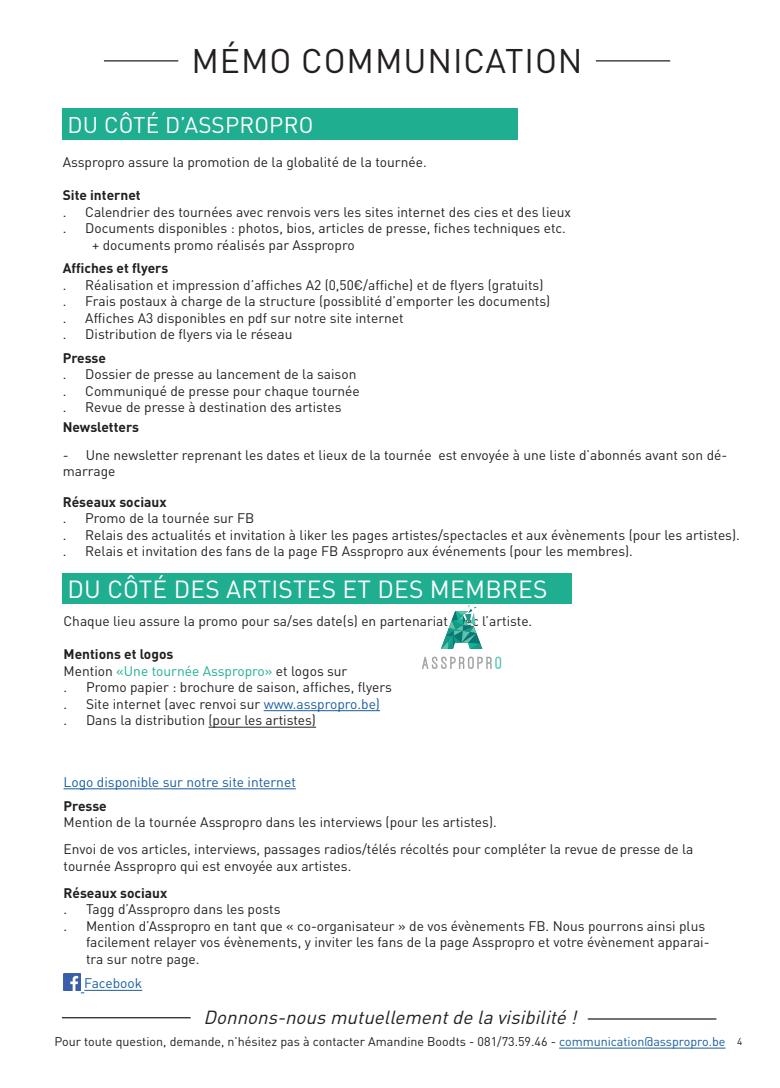
<style>
.page{position:relative;width:780px;height:1088px;background:#fff}
.page>*{position:absolute;margin:0;border:0;box-sizing:border-box;transform-origin:0 0}
.t1{font:33.75px "DIN Pro";color:#231f20}
.t2{font:24.5px "DIN Pro";color:#fff}
.t3{font:22.5px "DIN Pro";letter-spacing:.085em;color:#fff}
.t4{font:italic 18.75px "DIN Pro";color:#231f20}
.t5{font:13.75px/16.5px "DIN Pro";color:#231f20}
.t6{font:700 13.75px "DIN Pro";color:#231f20}
.t7{font:13.75px/16.5px "DIN Pro";color:#1fae90}
.t8{font:13.75px "DIN Pro";color:#175d9e}
.t9{font:12.5px "DIN Pro";color:#231f20}
.t10{font:10px "DIN Pro";color:#231f20}
.s1{font-weight:700;color:#231f20}
.s2{color:#231f20}
.s3{color:#175d9e}
</style>
<div class="page">
<hr style="left:264px;top:710px;width:116px;height:1px;background:#175d9e">
<hr style="left:208px;top:727px;width:108px;height:1px;background:#231f20">
<hr style="left:64px;top:788px;width:232px;height:1px;background:#175d9e">
<hr style="left:84px;top:990px;width:58px;height:1px;background:#175d9e">
<img style="left:64px;top:974px;width:17px;height:17px">
<div style="left:62px;top:108px;width:455px;height:32px;background:#1fae90"></div>
<div style="left:62px;top:573px;width:510px;height:31px;background:#1fae90"></div>
<hr style="left:62px;top:1017px;width:129px;height:1px;background:#231f20">
<hr style="left:587px;top:1018px;width:129px;height:1px;background:#231f20">
<hr style="left:104px;top:60px;width:74px;height:1px;background:#231f20">
<hr style="left:595px;top:60px;width:75px;height:1px;background:#231f20">
<hr style="left:559px;top:1048px;width:166px;height:1px;background:#175d9e">
<svg style="left:422px;top:657px;width:79px;height:12px"></svg>
<svg style="left:441px;top:605px;width:41px;height:44px"></svg>
<h1 class="t1" style="left:191px;top:38px;width:132px">mémo communication</h1>
<h3 class="t3" style="left:68px;top:109px;width:146px">du côté d’Asspropro</h3>
<p class="t5" style="left:63px;top:153px;width:365px">Asspropro assure la promotion de la globalité de la tournée.</p>
<p class="t6" style="left:63px;top:186px;width:79px">Site internet</p>
<p class="t5" style="left:63px;top:203px;width:5px">.</p>
<p class="t5" style="left:85px;top:203px;width:487px">Calendrier des tournées avec renvois vers les sites internet des cies et des lieux</p>
<p class="t5" style="left:63px;top:219px;width:5px">.</p>
<p class="t5" style="left:92px;top:219px;width:475px;text-indent:-7px">Documents disponibles : photos, bios, articles de presse, fiches techniques etc. + documents promo réalisés par Asspropro</p>
<p class="t6" style="left:63px;top:259px;width:107px">Affiches et flyers</p>
<p class="t5" style="left:63px;top:276px;width:5px">.</p>
<p class="t5" style="left:85px;top:276px;width:459px">Réalisation et impression d’affiches A2 (0,50€/affiche) et de flyers (gratuits)</p>
<p class="t5" style="left:63px;top:293px;width:5px">.</p>
<p class="t5" style="left:85px;top:293px;width:466px">Frais postaux à charge de la structure (possiblité d’emporter les documents)</p>
<p class="t5" style="left:63px;top:309px;width:5px">.</p>
<p class="t5" style="left:85px;top:309px;width:320px">Affiches A3 disponibles en pdf sur notre site internet</p>
<p class="t5" style="left:63px;top:326px;width:5px">.</p>
<p class="t5" style="left:85px;top:326px;width:209px">Distribution de flyers via le réseau</p>
<p class="t6" style="left:63px;top:349px;width:45px">Presse</p>
<p class="t5" style="left:63px;top:366px;width:5px">.</p>
<p class="t5" style="left:85px;top:366px;width:273px">Dossier de presse au lancement de la saison</p>
<p class="t5" style="left:63px;top:382px;width:5px">.</p>
<p class="t5" style="left:85px;top:382px;width:276px">Communiqué de presse pour chaque tournée</p>
<p class="t5" style="left:63px;top:399px;width:5px">.</p>
<p class="t5" style="left:85px;top:399px;width:258px">Revue de presse à destination des artistes</p>
<p class="t6" style="left:63px;top:418px;width:78px">Newsletters</p>
<p class="t5" style="left:63px;top:446px;width:666px">- Une newsletter reprenant les dates et lieux de la tournée est envoyée à une liste d’abonnés avant son dé&shy;marrage</p>
<p class="t6" style="left:63px;top:492px;width:105px">Réseaux sociaux</p>
<p class="t5" style="left:63px;top:509px;width:5px">.</p>
<p class="t5" style="left:85px;top:509px;width:170px">Promo de la tournée sur FB</p>
<p class="t5" style="left:63px;top:526px;width:5px">.</p>
<p class="t5" style="left:85px;top:526px;width:656px">Relais des actualités et invitation à liker les pages artistes/spectacles et aux évènements (pour les artistes).</p>
<p class="t5" style="left:63px;top:542px;width:5px">.</p>
<p class="t5" style="left:85px;top:542px;width:549px">Relais et invitation des fans de la page FB Asspropro aux événements (pour les membres).</p>
<h2 class="t2" style="left:68px;top:572px;width:122px">du côté des</h2>
<h2 class="t2" style="left:226px;top:572px;width:15px">artistes</h2>
<h2 class="t2" style="left:342px;top:572px;width:50px">et des</h2>
<h2 class="t2" style="left:430px;top:572px;width:18px">membres</h2>
<p class="t5" style="left:64px;top:612px;width:470px">Chaque lieu assure la promo pour sa/ses date(s) en partenariat avec l’artiste.</p>
<p class="t7" style="left:64px;top:645px;width:285px"><span class="s1">Mentions et logos<br></span><span class="s2">Mention</span> «Une tournée Asspropro» <span class="s2">et logos sur .</span></p>
<p class="t5" style="left:86px;top:678px;width:307px">Promo papier : brochure de saison, affiches, flyers</p>
<p class="t5" style="left:64px;top:695px;width:5px">.</p>
<p class="t5" style="left:86px;top:695px;width:295px">Site internet (avec renvoi sur <span class="s3">www.asspropro.be)</span></p>
<p class="t5" style="left:64px;top:711px;width:5px">.</p>
<p class="t5" style="left:86px;top:711px;width:231px">Dans la distribution (pour les artistes)</p>
<p class="t8" style="left:64px;top:773px;width:234px">Logo disponible sur notre site internet</p>
<p class="t6" style="left:64px;top:796px;width:45px">Presse</p>
<p class="t5" style="left:64px;top:808px;width:631px;line-height:27.1px">Mention de la tournée Asspropro dans les interviews (pour les artistes).<br>Envoi de vos articles, interviews, passages radios/télés récoltés pour compléter la revue de presse de la</p>
<p class="t5" style="left:64px;top:857px;width:289px">tournée Asspropro qui est envoyée aux artistes.</p>
<p class="t6" style="left:64px;top:883px;width:105px">Réseaux sociaux</p>
<p class="t5" style="left:64px;top:900px;width:5px">.</p>
<p class="t5" style="left:86px;top:900px;width:196px">Tagg d’Asspropro dans les posts</p>
<p class="t5" style="left:64px;top:917px;width:5px">.</p>
<p class="t5" style="left:86px;top:917px;width:625px">Mention d’Asspropro en tant que « co-organisateur » de vos évènements FB. Nous pourrons ainsi plus facilement relayer vos évènements, y inviter les fans de la page Asspropro et votre évènement apparai&shy;tra sur notre page.</p>
<p class="t8" style="left:84px;top:974px;width:59px">Facebook</p>
<h3 class="t4" style="left:204px;top:1005px;width:380px">Donnons-nousmutuellementdelavisibilité!</h3>
<p class="t9" style="left:54px;top:1033px;width:672px">Pour toute question, demande, n’hésitez pas à contacter Amandine Boodts - 081/73.59.46 - <span class="s3">communication@asspropro.be</span></p>
<p class="t10" style="left:737px;top:1035px;width:7px">4</p>
</div>
